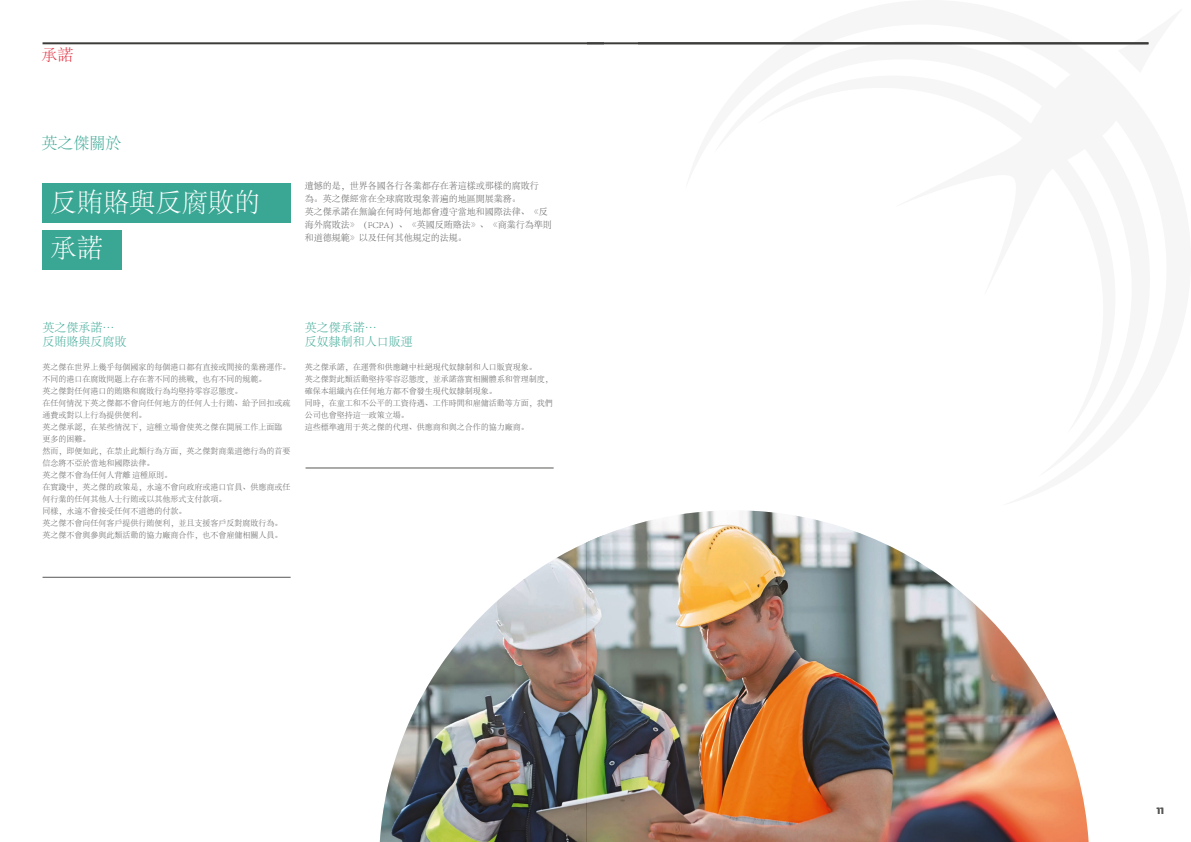
<style>
.page{position:relative;width:1191px;height:842px;background:#fff}
.page>*{position:absolute;margin:0;border:0;box-sizing:border-box;transform-origin:0 0}
.t1{font:300 26.2px/45.4px "Adobe Song Std";color:#fff}
.t2{font:300 16px "Adobe Song Std";color:#39a794}
.t3{font:300 16px "Adobe Song Std";color:#e12e3f}
.t4{font:300 12px/14.4px "Adobe Song Std";color:#39a794}
.t5{font:300 9px/13px "Adobe Song Std";color:#575756}
.t6{font:700 9px "Montserrat";color:#575756}
.t7{font:300 8px/12px "Adobe Song Std";color:#575756}
</style>
<div class="page">
<svg style="left:1118px;top:42px;width:31px;height:3px"></svg>
<img style="left:380px;top:542px;width:207px;height:300px">
<img style="left:587px;top:510px;width:501px;height:332px">
<hr style="left:43px;top:42px;width:561px;height:2px;background:#3c3c3b">
<hr style="left:587px;top:42px;width:561px;height:2px;background:#3c3c3b">
<hr style="left:43px;top:577px;width:248px;height:1px;background:#575756">
<hr style="left:305px;top:467px;width:248px;height:1px;background:#575756">
<div style="left:43px;top:183px;width:248px;height:40px;background:#39a794"></div>
<div style="left:43px;top:230px;width:79px;height:39px;background:#39a794"></div>
<h2 class="t3" style="left:41px;top:47px;width:33px">承諾</h2>
<h2 class="t2" style="left:42px;top:134px;width:82px">英之傑關於</h2>
<h1 class="t1" style="left:51px;top:181px;width:211px">反賄賂與反腐敗的承諾</h1>
<p class="t5" style="left:305px;top:179px;width:248px">遺憾的是，世界各國各行各業都存在著這樣或那樣的腐敗行<br>為。英之傑經常在全球腐敗現象普遍的地區開展業務。<br>英之傑承諾在無論在何時何地都會遵守當地和國際法律、《反海外腐敗法》（FCPA）、《英國反賄賂法》、《商業行為準則和道德規範》以及任何其他規定的法規。</p>
<h3 class="t4" style="left:43px;top:321px;width:85px">英之傑承諾…反賄賂與反腐敗</h3>
<p class="t7" style="left:43px;top:361px;width:250px">英之傑在世界上幾乎每個國家的每個港口都有直接或間接的業務運作。不同的港口在腐敗問題上存在著不同的挑戰，也有不同的規範。<br>英之傑對任何港口的賄賂和腐敗行為均堅持零容忍態度。<br>在任何情況下英之傑都不會向任何地方的任何人士行賄、給予回扣或疏通費或對以上行為提供便利。<br>英之傑承認，在某些情況下，這種立場會使英之傑在開展工作上面臨更多的困難。<br>然而，即便如此，在禁止此類行為方面，英之傑對商業道德行為的首要信念將不亞於當地和國際法律。<br>英之傑不會為任何人背離 這種原則。<br>在實踐中，英之傑的政策是，永遠不會向政府或港口官員、供應商或任何行業的任何其他人士行賄或以其他形式支付款項。<br>同樣，永遠不會接受任何不道德的付款。<br>英之傑不會向任何客戶提供行賄便利，並且支援客戶反對腐敗行為。英之傑不會與參與此類活動的協力廠商合作，也不會雇傭相關人員。</p>
<h3 class="t4" style="left:305px;top:321px;width:109px">英之傑承諾…<br>反奴隸制和人口販運</h3>
<p class="t7" style="left:305px;top:361px;width:249px">英之傑承諾，在運營和供應鏈中杜絕現代奴隸制和人口販賣現象。<br>英之傑對此類活動堅持零容忍態度，並承諾落實相關體系和管理制度，確保本組織內在任何地方都不會發生現代奴隸制現象。<br>同時，在童工和不公平的工資待遇、工作時間和雇傭活動等方面，我們公司也會堅持這一政策立場。<br>這些標準適用于英之傑的代理、供應商和與之合作的協力廠商。</p>
<p class="t6" style="left:1157px;top:804px;width:9px">11</p>
</div>
